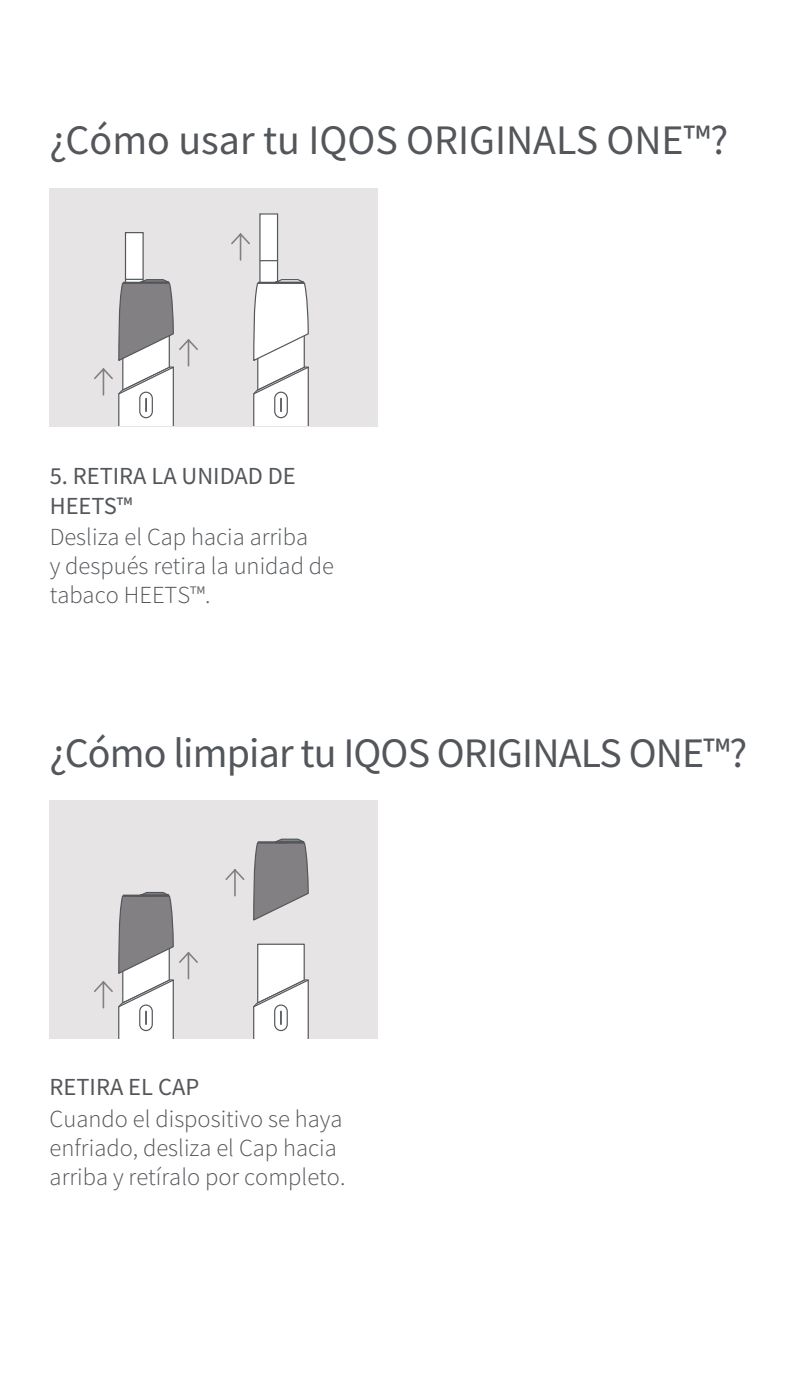
<style>
.page{position:relative;width:795px;height:1386px;background:#fff}
.page>*{position:absolute;margin:0;border:0;box-sizing:border-box;transform-origin:0 0}
.t1{font:42px "Source Sans Pro";letter-spacing:-.02em;color:#53565a}
.t2{font:42px "Source Sans Pro";color:#53565a}
.t3{font:300 24.5px/29.1px "Source Sans Pro";color:#53565a}
.t4{font:24.5px/29.1px "Source Sans Pro";color:#53565a}
</style>
<div class="page">
<div style="left:50px;top:188px;width:328px;height:238px;background:#e6e4e5"></div>
<div style="left:125px;top:233px;width:18px;height:112px;background:#fff"></div>
<div style="left:125px;top:232px;width:19px;height:113px;border:1px solid #53565a"></div>
<div style="left:260px;top:214px;width:17px;height:112px;background:#fff"></div>
<div style="left:259px;top:213px;width:19px;height:114px;border:1px solid #53565a"></div>
<svg style="left:260px;top:260px;width:17px;height:1px"></svg>
<svg style="left:253px;top:278px;width:56px;height:147px"></svg>
<div style="left:275px;top:282px;width:29px;height:2px;border:1px solid #53565a"></div>
<svg style="left:231px;top:233px;width:19px;height:28px"></svg>
<svg style="left:94px;top:278px;width:104px;height:147px"></svg>
<div style="left:50px;top:801px;width:328px;height:238px;background:#e6e4e5"></div>
<svg style="left:253px;top:943px;width:56px;height:95px;background:#ebebec"></svg>
<svg style="left:253px;top:838px;width:56px;height:83px"></svg>
<div style="left:275px;top:841px;width:29px;height:2px;border:1px solid #53565a"></div>
<svg style="left:225px;top:869px;width:20px;height:28px"></svg>
<svg style="left:94px;top:891px;width:104px;height:147px"></svg>
<h1 class="t2" style="left:50px;top:113px;width:680px">¿Cómo usar tu IQOS ORIGINALS ONE™?</h1>
<p class="t4" style="left:50px;top:462px;width:248px">5. RETIRA LA UNIDAD DE<br>HEETS™</p>
<p class="t3" style="left:50px;top:522px;width:286px">Desliza el Cap hacia arriba<br>y después retira la unidad de tabaco HEETS™.</p>
<h1 class="t1" style="left:50px;top:726px;width:699px">¿Cómo limpiar tu IQOS ORIGINALS ONE™?</h1>
<p class="t4" style="left:50px;top:1073px;width:151px">RETIRA EL CAP</p>
<p class="t3" style="left:50px;top:1104px;width:297px">Cuando el dispositivo se haya enfriado, desliza el Cap hacia arriba y retíralo por completo.</p>
</div>
